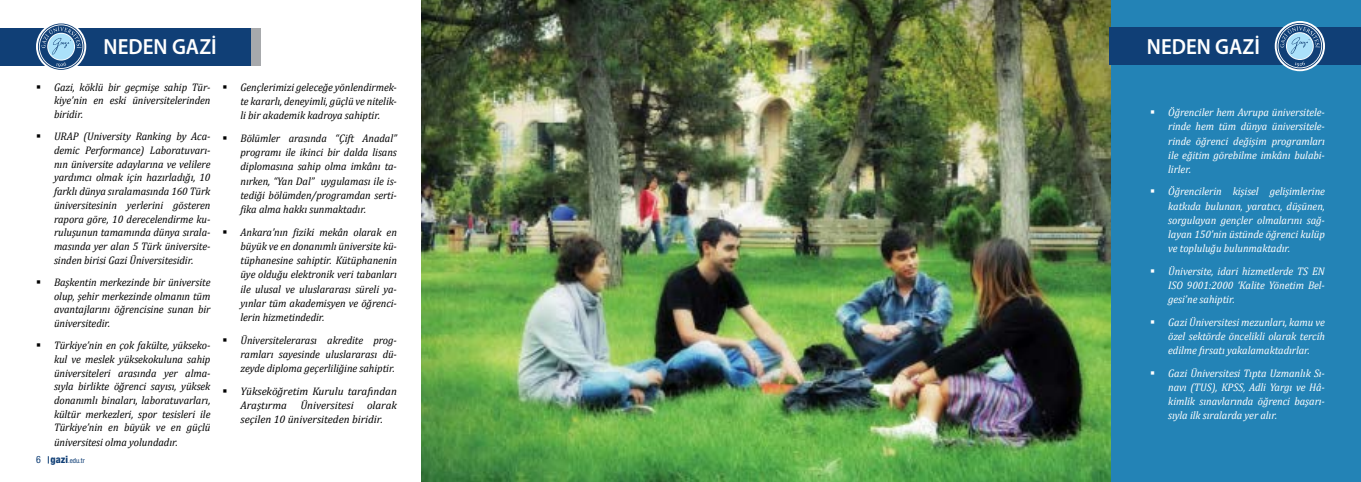
<style>
.page{position:relative;width:1361px;height:482px;background:#fff}
.page>*{position:absolute;margin:0;border:0;box-sizing:border-box;transform-origin:0 0}
.t1{font:600 22px "Myriad Pro";color:#fff;scale:.95 1}
.t2{font:italic 11px/13.7px "Cambria";letter-spacing:-.005em;color:#000;text-align:justify;scale:.95 1}
.t3{font:italic 11px/14.1px "Cambria";letter-spacing:-.005em;color:#fff;text-align:justify;scale:.95 1}
.t4{font:italic 11px/14.2px "Cambria";letter-spacing:-.005em;color:#000;text-align:justify}
.t5{font:condensed 7px "Helvetica Neue LT Std";color:#103f76}
.s1{font-size:10px}
.s2{font-weight:800;font-size:10px}
</style>
<div class="page">
<div style="left:1103px;top:0;width:258px;height:482px;background:#2383b6"></div>
<img style="left:421px;top:0;width:689px;height:482px">
<div style="left:0;top:28px;width:251px;height:38px;background:#103f76"></div>
<div style="left:1109px;top:27px;width:252px;height:38px;background:#103f76"></div>
<div style="left:251px;top:28px;width:10px;height:38px;background:#a7a9ac"></div>
<svg style="left:36px;top:22px;width:50px;height:50px"></svg>
<svg style="left:38px;top:23px;width:46px;height:47px"></svg>
<svg style="left:39px;top:24px;width:44px;height:45px"></svg>
<div style="left:40px;top:25px;width:42px;height:43px;background:#103f76;border-radius:50%"></div>
<svg style="left:47px;top:33px;width:28px;height:28px"></svg>
<svg style="left:48px;top:34px;width:26px;height:26px"></svg>
<svg style="left:56px;top:62px;width:10px;height:5px"></svg>
<svg style="left:42px;top:26px;width:39px;height:29px"></svg>
<svg style="left:1274px;top:21px;width:51px;height:50px"></svg>
<svg style="left:1276px;top:23px;width:47px;height:46px"></svg>
<svg style="left:1277px;top:24px;width:45px;height:44px"></svg>
<div style="left:1278px;top:25px;width:43px;height:42px;background:#103f76;border-radius:50%"></div>
<svg style="left:1286px;top:32px;width:27px;height:28px"></svg>
<div style="left:1287px;top:33px;width:25px;height:26px;background:#abe1fa;border-radius:50%"></div>
<svg style="left:1294px;top:61px;width:11px;height:6px"></svg>
<svg style="left:1280px;top:26px;width:40px;height:29px"></svg>
<h1 class="t1" style="left:104px;top:33px;width:120px">NEDEN GAZİ</h1>
<h1 class="t1" style="left:1147px;top:33px;width:120px">NEDEN GAZİ</h1>
<p class="t2" style="left:54px;top:80px;width:166px;text-indent:-18px">▪ Gazi, köklü bir geçmişe sahip Tür&shy;kiye’nin en eski üniversitelerinden biridir.</p>
<p class="t2" style="left:54px;top:129px;width:166px;text-indent:-18px">▪ URAP (University Ranking by Aca&shy;demic Performance) Laboratuvarı&shy;nın üniversite adaylarına ve velilere yardımcı olmak için hazırladığı, 10 farklı dünya sıralamasında 160 Türk üniversitesinin yerlerini gösteren rapora göre, 10 derecelendirme ku&shy;ruluşunun tamamında dünya sırala&shy;masında yer alan 5 Türk üniversite&shy;sinden birisi Gazi Üniversitesidir.</p>
<p class="t2" style="left:54px;top:275px;width:166px;text-indent:-18px">▪ Başkentin merkezinde bir üniversite olup, şehir merkezinde olmanın tüm avantajlarını öğrencisine sunan bir üniversitedir.</p>
<p class="t2" style="left:54px;top:338px;width:166px;text-indent:-18px">▪ Türkiye’nin en çok fakülte, yükseko&shy;kul ve meslek yüksekokuluna sahip üniversiteleri arasında yer alma&shy;sıyla birlikte öğrenci sayısı, yüksek donanımlı binaları, laboratuvarları, kültür merkezleri, spor tesisleri ile Türkiye’nin en büyük ve en güçlü</p>
<p class="t2" style="left:54px;top:435px;width:132px">üniversitesi olma yolundadır.</p>
<p class="t5" style="left:36px;top:457px;width:50px"><span class="s1">6</span> <span class="s2">gazi</span>.edu.tr</p>
<p class="t2" style="left:240px;top:79px;width:166px;line-height:14.2px;text-indent:-18px">▪ Gençlerimizi geleceğe yönlendirmek&shy;te kararlı, deneyimli, güçlü ve nitelik&shy;li bir akademik kadroya sahiptir.</p>
<p class="t2" style="left:240px;top:131px;width:166px;line-height:14.2px;text-indent:-18px">▪ Bölümler arasında “Çift Anadal” programı ile ikinci bir dalda lisans diplomasına sahip olma imkânı ta&shy;nırken, “Yan Dal” uygulaması ile is&shy;tediği bölümden/programdan serti&shy;fika alma hakkı sunmaktadır.</p>
<p class="t2" style="left:240px;top:224px;width:166px;line-height:14.2px;text-indent:-18px">▪ Ankara’nın fiziki mekân olarak en büyük ve en donanımlı üniversite kü&shy;tüphanesine sahiptir. Kütüphanenin üye olduğu elektronik veri tabanları ile ulusal ve uluslararası süreli ya&shy;yınlar tüm akademisyen ve öğrenci&shy;lerin hizmetindedir.</p>
<p class="t2" style="left:240px;top:332px;width:166px;line-height:14.2px;text-indent:-18px">▪ Üniversitelerarası akredite prog&shy;ramları sayesinde uluslararası dü&shy;zeyde diploma geçerliliğine sahiptir.</p>
<p class="t4" style="left:240px;top:383px;width:158px;text-indent:-18px">▪ Yükseköğretim Kurulu tarafından Araştırma Üniversitesi olarak seçilen 10 üniversiteden biridir.</p>
<p class="t3" style="left:1168px;top:105px;width:166px;text-indent:-18px">▪ Öğrenciler hem Avrupa üniversitele&shy;rinde hem tüm dünya üniversitele&shy;rinde öğrenci değişim programları ile eğitim görebilme imkânı bulabi&shy;lirler.</p>
<p class="t3" style="left:1168px;top:184px;width:166px;text-indent:-18px">▪ Öğrencilerin kişisel gelişimlerine katkıda bulunan, yaratıcı, düşünen, sorgulayan gençler olmalarını sağ&shy;layan 150’nin üstünde öğrenci kulüp ve topluluğu bulunmaktadır.</p>
<p class="t3" style="left:1168px;top:263px;width:166px;text-indent:-18px">▪ Üniversite, idari hizmetlerde TS EN ISO 9001:2000 ‘Kalite Yönetim Bel&shy;gesi’ne sahiptir.</p>
<p class="t3" style="left:1168px;top:314px;width:166px;text-indent:-18px">▪ Gazi Üniversitesi mezunları, kamu ve özel sektörde öncelikli olarak tercih edilme fırsatı yakalamaktadırlar.</p>
<p class="t3" style="left:1168px;top:365px;width:166px;text-indent:-18px">▪ Gazi Üniversitesi Tıpta Uzmanlık Sı&shy;navı (TUS), KPSS, Adli Yargı ve Hâ&shy;kimlik sınavlarında öğrenci başarı&shy;sıyla ilk sıralarda yer alır.</p>
</div>
